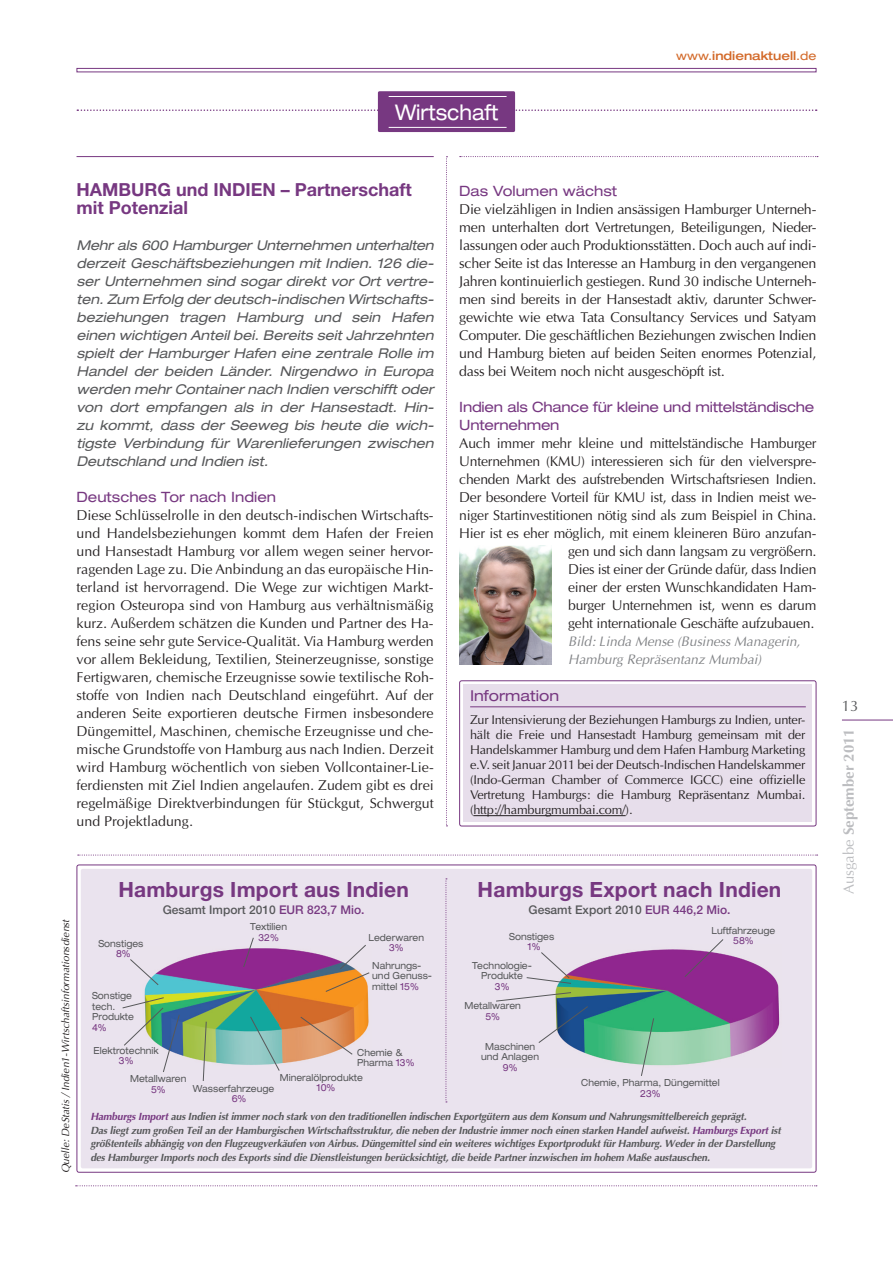
<style>
.page{position:relative;width:893px;height:1263px;background:#fff}
.page>*{position:absolute;margin:0;border:0;box-sizing:border-box;transform-origin:0 0}
.t1{font:expanded 21.6px "Helvetica Neue";color:#fff;scale:.9 1}
.t2{font:700 21px "Helvetica Neue";letter-spacing:.01em;color:#773881}
.t3{font:700 18px/18px "Helvetica Neue";color:#773881}
.t4{font:700 15px "Optima";color:#bcbdc0}
.t5{font:expanded 15px "Helvetica Neue";color:#773881}
.t6{font:15px "Optima";color:#57585a}
.t7{font:14.25px/18px "Optima";letter-spacing:-.015em;color:#231f20;text-align:justify}
.t8{font:expanded 14.25px/18px "Helvetica Neue";letter-spacing:-.015em;color:#773881}
.t9{font:italic 13.8px/18px "Optima";color:#808285}
.t10{font:italic expanded 13.5px/18px "Helvetica Neue";color:#57585a;text-align:justify}
.t11{font:12.75px/15px "Optima";letter-spacing:-.015em;color:#231f20;text-align:justify}
.t12{font:500 12px "Helvetica Neue";color:#57585a}
.t13{font:500 expanded 12px "Helvetica Neue";color:#d36a2a}
.t14{font:italic 700 10.5px/13.5px "Optima";letter-spacing:-.015em;color:#57585a}
.t15{font:italic 10.5px "Optima";color:#231f20}
.t16{font:expanded 9.75px/10.5px "Helvetica Neue";color:#57585a;scale:.9 1}
.t17{font:expanded 9.75px "Helvetica Neue";color:#773881;scale:.9 1}
.s1{font-weight:400}
.s2{color:#773881}
</style>
<div class="page">
<hr style="left:842px;top:720px;width:51px;height:1px;background:#773881">
<div style="left:77px;top:68px;width:739px;height:4px;border:1px solid #773881"></div>
<svg style="left:77px;top:109px;width:740px;height:2px"></svg>
<hr style="left:77px;top:156px;width:357px;height:1px;background:#773881">
<svg style="left:460px;top:156px;width:358px;height:1px"></svg>
<svg style="left:446px;top:156px;width:1px;height:670px"></svg>
<svg style="left:76px;top:1185px;width:741px;height:1px"></svg>
<svg style="left:78px;top:854px;width:740px;height:1px"></svg>
<div style="left:81px;top:869px;width:731px;height:299px;background:#eae3ee;border-radius:2px"></div>
<svg style="left:445px;top:878px;width:2px;height:224px"></svg>
<img style="left:144px;top:948px;width:225px;height:117px">
<img style="left:555px;top:949px;width:225px;height:117px">
<svg style="left:243px;top:937px;width:11px;height:31px"></svg>
<svg style="left:684px;top:939px;width:40px;height:39px"></svg>
<svg style="left:325px;top:945px;width:45px;height:47px"></svg>
<svg style="left:300px;top:1016px;width:53px;height:39px;background:#da9465"></svg>
<svg style="left:249px;top:1016px;width:31px;height:55px;background:#7bbdb9"></svg>
<svg style="left:202px;top:1021px;width:5px;height:60px"></svg>
<svg style="left:640px;top:1017px;width:14px;height:59px"></svg>
<svg style="left:122px;top:997px;width:58px;height:75px"></svg>
<svg style="left:130px;top:958px;width:29px;height:28px"></svg>
<svg style="left:526px;top:951px;width:46px;height:33px"></svg>
<svg style="left:496px;top:992px;width:93px;height:52px"></svg>
<div style="left:378px;top:91px;width:137px;height:41px;background:#773881;border-radius:2px"></div>
<hr style="left:389px;top:96px;width:118px;height:1px;background:#fff">
<hr style="left:389px;top:127px;width:118px;height:1px;background:#fff">
<div style="left:463px;top:685px;width:349px;height:137px;background:#e7deeb"></div>
<hr style="left:473px;top:815px;width:153px;height:1px;background:#231f20">
<div style="left:459px;top:680px;width:357px;height:146px;border:1px solid #773881;border-radius:2px"></div>
<hr style="left:470px;top:706px;width:336px;height:1px;background:#773881">
<img style="left:459px;top:545px;width:92px;height:120px">
<h1 class="t1" style="left:395px;top:99px;width:116px">Wirtschaft</h1>
<p class="t13" style="left:676px;top:48px;width:142px"><span class="s1">www.</span>indienaktuell<span class="s1">.de</span></p>
<p class="t3" style="left:77px;top:180px;width:337px">HAMBURG und INDIEN – Partnerschaft mit Potenzial</p>
<p class="t10" style="left:77px;top:236px;width:359px">Mehr als 600 Hamburger Unternehmen unterhalten derzeit Geschäftsbeziehungen mit Indien. 126 die&shy;ser Unternehmen sind sogar direkt vor Ort vertre&shy;ten. Zum Erfolg der deutsch-indischen Wirtschafts&shy;beziehungen tragen Hamburg und sein Hafen einen wichtigen Anteil bei. Bereits seit Jahrzehnten spielt der Hamburger Hafen eine zentrale Rolle im Handel der beiden Länder. Nirgendwo in Europa werden mehr Container nach Indien verschifft oder von dort empfangen als in der Hansestadt. Hin&shy;zu kommt, dass der Seeweg bis heute die wich&shy;tigste Verbindung für Warenlieferungen zwischen Deutschland und Indien ist.</p>
<p class="t8" style="left:77px;top:488px;width:201px">Deutsches Tor nach Indien</p>
<p class="t7" style="left:77px;top:507px;width:359px">Diese Schlüsselrolle in den deutsch-indischen Wirtschafts&shy;und Handelsbeziehungen kommt dem Hafen der Freien und Hansestadt Hamburg vor allem wegen seiner hervor&shy;ragenden Lage zu. Die Anbindung an das europäische Hin&shy;terland ist hervorragend. Die Wege zur wichtigen Markt&shy;region Osteuropa sind von Hamburg aus verhältnismäßig kurz. Außerdem schätzen die Kunden und Partner des Ha&shy;fens seine sehr gute Service-Qualität. Via Hamburg werden vor allem Bekleidung, Textilien, Steinerzeugnisse, sonstige Fertigwaren, chemische Erzeugnisse sowie textilische Roh&shy;stoffe von Indien nach Deutschland eingeführt. Auf der anderen Seite exportieren deutsche Firmen insbesondere Düngemittel, Maschinen, chemische Erzeugnisse und che&shy;mische Grundstoffe von Hamburg aus nach Indien. Derzeit wird Hamburg wöchentlich von sieben Vollcontainer-Lie&shy;ferdiensten mit Ziel Indien angelaufen. Zudem gibt es drei regelmäßige Direktverbindungen für Stückgut, Schwergut und Projektladung.</p>
<h2 class="t2" style="left:118px;top:876px;width:292px">Hamburgs Import aus Indien</h2>
<p class="t12" style="left:163px;top:902px;width:203px">Gesamt Import 2010 <span class="s2">EUR 823,7 Mio.</span></p>
<p class="t8" style="left:459px;top:182px;width:159px">Das Volumen wächst</p>
<p class="t7" style="left:459px;top:201px;width:359px">Die vielzähligen in Indien ansässigen Hamburger Unterneh&shy;men unterhalten dort Vertretungen, Beteiligungen, Nieder&shy;lassungen oder auch Produktionsstätten. Doch auch auf indi&shy;scher Seite ist das Interesse an Hamburg in den vergangenen Jahren kontinuierlich gestiegen. Rund 30 indische Unterneh&shy;men sind bereits in der Hansestadt aktiv, darunter Schwer&shy;gewichte wie etwa Tata Consultancy Services und Satyam Computer. Die geschäftlichen Beziehungen zwischen In dien und Hamburg bieten auf beiden Seiten enormes Potenzial, dass bei Weitem noch nicht ausgeschöpft ist.</p>
<p class="t8" style="left:459px;top:398px;width:357px">Indien als Chance für kleine und mittelständische<br>Unternehmen</p>
<p class="t7" style="left:459px;top:435px;width:359px;text-align:right">Auch immer mehr kleine und mittelständische Hamburger Unternehmen (KMU) interessieren sich für den vielverspre&shy;chenden Markt des aufstrebenden Wirtschaftsriesen Indien.<br>Der besondere Vorteil für KMU ist, dass in Indien meist we&shy;niger Startinvestitionen nötig sind als zum Beispiel in China.<br>Hier ist es eher möglich, mit einem kleineren Büro anzufan&shy;gen und sich dann langsam zu vergrößern.<br>Dies ist einer der Gründe dafür, dass Indien<br>einer der ersten Wunschkandidaten Ham-<br>burger Unternehmen ist, wenn es darum<br>geht internationale Geschäfte aufzubauen.</p>
<p class="t9" style="left:568px;top:633px;width:234px">Bild: Linda Mense (Business Managerin,<br>Hamburg Repräsentanz Mumbai)</p>
<p class="t5" style="left:470px;top:687px;width:91px">Information</p>
<p class="t11" style="left:470px;top:712px;width:337px">Zur Intensivierung der Beziehungen Hamburgs zu Indien, unter&shy;hält die Freie und Hansestadt Hamburg gemeinsam mit der Handelskammer Hamburg und dem Hafen Hamburg Marketing e.V. seit Januar 2011 bei der Deutsch-Indischen Handels kammer (Indo-German Chamber of Commerce IGCC) eine offizielle Vertretung Hamburgs: die Hamburg Repräsentanz Mumbai. (http://hamburgmumbai.com/).</p>
<h2 class="t2" style="left:478px;top:876px;width:305px">Hamburgs Export nach Indien</h2>
<p class="t12" style="left:529px;top:902px;width:203px">Gesamt Export 2010 <span class="s2">EUR 446,2 Mio.</span></p>
<p class="t15" style="left:59px;top:1173px;width:256px;rotate:-90deg">Quelle: DeStatis /Indien1-Wirtschaftsinformationsdienst</p>
<p class="t16" style="left:98px;top:938px;width:52px">Sonstiges</p>
<p class="t17" style="left:116px;top:948px;width:18px">8%</p>
<p class="t16" style="left:92px;top:990px;width:48px">Sonstige tech.<br>Produkte</p>
<p class="t17" style="left:92px;top:1021px;width:18px">4%</p>
<p class="t16" style="left:250px;top:921px;width:42px">Textilien</p>
<p class="t17" style="left:258px;top:931px;width:24px">32%</p>
<p class="t16" style="left:369px;top:932px;width:63px">Lederwaren</p>
<p class="t17" style="left:389px;top:942px;width:18px">3%</p>
<p class="t16" style="left:372px;top:960px;width:68px">Nahrungs&shy;und Genuss&shy;mittel <span class="s2">15%</span></p>
<p class="t16" style="left:94px;top:1045px;width:74px">Elektrotechnik</p>
<p class="t17" style="left:119px;top:1055px;width:18px">3%</p>
<p class="t16" style="left:357px;top:1047px;width:65px">Chemie &amp;<br>Pharma <span class="s2">13%</span></p>
<p class="t16" style="left:280px;top:1072px;width:94px">Mineralölprodukte</p>
<p class="t16" style="left:130px;top:1073px;width:64px">Metallwaren</p>
<p class="t17" style="left:151px;top:1083px;width:18px">5%</p>
<p class="t16" style="left:193px;top:1083px;width:92px">Wasserfahrzeuge</p>
<p class="t17" style="left:317px;top:1082px;width:22px">10%</p>
<p class="t17" style="left:232px;top:1093px;width:18px">6%</p>
<p class="t16" style="left:509px;top:931px;width:52px">Sonstiges</p>
<p class="t17" style="left:528px;top:941px;width:16px">1%</p>
<p class="t16" style="left:472px;top:960px;width:68px;text-align:center">Technologie-<br>Produkte</p>
<p class="t17" style="left:495px;top:980px;width:18px">3%</p>
<p class="t16" style="left:464px;top:1000px;width:64px">Metallwaren</p>
<p class="t17" style="left:485px;top:1010px;width:18px">5%</p>
<p class="t16" style="left:481px;top:1041px;width:66px;text-align:center">Maschinen und Anlagen</p>
<p class="t17" style="left:503px;top:1061px;width:18px">9%</p>
<p class="t16" style="left:711px;top:925px;width:72px">Luftfahrzeuge</p>
<p class="t17" style="left:733px;top:935px;width:24px">58%</p>
<p class="t16" style="left:581px;top:1077px;width:155px">Chemie, Pharma, Düngemittel</p>
<p class="t17" style="left:640px;top:1087px;width:24px">23%</p>
<p class="t14" style="left:90px;top:1110px;width:692px"><span class="s2">Hamburgs Import</span> aus Indien ist immer noch stark von den traditionellen indischen Exportgütern aus dem Konsum und Nahrungsmittelbereich geprägt.<br>Das liegt zum großen Teil an der Hamburgischen Wirtschaftsstruktur, die neben der Industrie immer noch einen starken Handel aufweist. <span class="s2">Hamburgs Export</span> ist größtenteils abhängig von den Flugzeugverkäufen von Airbus. Düngemittel sind ein weiteres wichtiges Exportprodukt für Hamburg. Weder in der Darstellung des Hamburger Imports noch des Exports sind die Dienstleistungen berücksichtigt, die beide Partner inzwischen im hohem Maße austauschen.</p>
<p class="t6" style="left:842px;top:697px;width:18px">13</p>
<p class="t4" style="left:839px;top:894px;width:167px;rotate:-90deg"><span class="s1">Ausgabe</span> September 2011</p>
</div>
